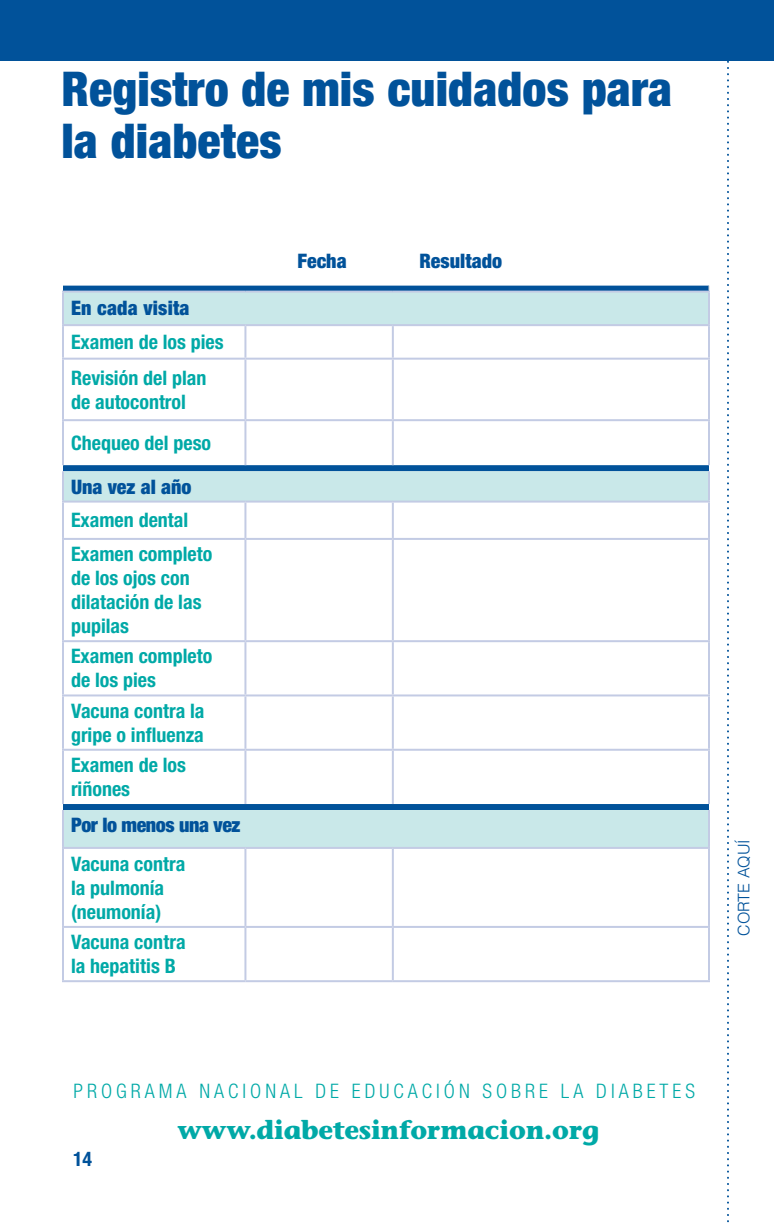
<style>
.page{position:relative;width:774px;height:1224px;background:#fff}
.page>*{position:absolute;margin:0;border:0;box-sizing:border-box;transform-origin:0 0}
.Highlighted_Text{font:900 condensed 48px/52px "Helvetica Neue LT Std";letter-spacing:.005em;color:#01529a}
.t1{font:700 26px "Stone Informal Std";letter-spacing:-.01em;color:#00a9a7}
.Text{font:700 condensed 20px/24px "Helvetica Neue LT Std";color:#00a9a7}
.t2{font:300 condensed 20px "Helvetica Neue LT Std";letter-spacing:.2em;color:#00a9a7}
.Text-2{font:900 condensed 20px "Helvetica Neue LT Std";color:#01529a}
.Text-3{font:900 condensed 20px "Helvetica Neue LT Std";letter-spacing:-.02em;color:#01529a}
.Text-4{font:700 condensed 20px "Helvetica Neue LT Std";color:#01529a}
.Text-5{font:300 16px "Helvetica";color:#01529a}
</style>
<div class="page">
<div style="left:0;top:0;width:774px;height:60px;background:#01529a"></div>
<svg style="left:727px;top:60px;width:2px;height:1163px"></svg>
<svg style="left:63px;top:293px;width:646px;height:554px"></svg>
<hr style="left:62px;top:293px;width:2px;height:31px;background:#c3cbe4">
<hr style="left:62px;top:291px;width:183px;height:2px;background:#c3cbe4">
<hr style="left:245px;top:291px;width:148px;height:2px;background:#c3cbe4">
<hr style="left:393px;top:291px;width:317px;height:2px;background:#c3cbe4">
<hr style="left:708px;top:293px;width:2px;height:31px;background:#c3cbe4">
<hr style="left:62px;top:326px;width:2px;height:32px;background:#c3cbe4">
<hr style="left:62px;top:324px;width:183px;height:2px;background:#c3cbe4">
<hr style="left:244px;top:326px;width:2px;height:32px;background:#c3cbe4">
<hr style="left:245px;top:324px;width:148px;height:2px;background:#c3cbe4">
<hr style="left:393px;top:324px;width:317px;height:2px;background:#c3cbe4">
<hr style="left:392px;top:326px;width:2px;height:32px;background:#c3cbe4">
<hr style="left:708px;top:326px;width:2px;height:32px;background:#c3cbe4">
<hr style="left:62px;top:360px;width:2px;height:59px;background:#c3cbe4">
<hr style="left:62px;top:358px;width:183px;height:2px;background:#c3cbe4">
<hr style="left:244px;top:360px;width:2px;height:59px;background:#c3cbe4">
<hr style="left:245px;top:358px;width:148px;height:2px;background:#c3cbe4">
<hr style="left:393px;top:358px;width:317px;height:2px;background:#c3cbe4">
<hr style="left:392px;top:360px;width:2px;height:59px;background:#c3cbe4">
<hr style="left:708px;top:360px;width:2px;height:59px;background:#c3cbe4">
<hr style="left:62px;top:421px;width:2px;height:44px;background:#c3cbe4">
<hr style="left:62px;top:419px;width:183px;height:2px;background:#c3cbe4">
<hr style="left:244px;top:421px;width:2px;height:44px;background:#c3cbe4">
<hr style="left:245px;top:419px;width:148px;height:2px;background:#c3cbe4">
<hr style="left:393px;top:419px;width:317px;height:2px;background:#c3cbe4">
<hr style="left:392px;top:421px;width:2px;height:44px;background:#c3cbe4">
<hr style="left:708px;top:421px;width:2px;height:44px;background:#c3cbe4">
<hr style="left:62px;top:471px;width:2px;height:30px;background:#c3cbe4">
<hr style="left:708px;top:471px;width:2px;height:30px;background:#c3cbe4">
<hr style="left:62px;top:503px;width:2px;height:35px;background:#c3cbe4">
<hr style="left:62px;top:501px;width:183px;height:2px;background:#c3cbe4">
<hr style="left:244px;top:503px;width:2px;height:35px;background:#c3cbe4">
<hr style="left:245px;top:501px;width:148px;height:2px;background:#c3cbe4">
<hr style="left:393px;top:501px;width:317px;height:2px;background:#c3cbe4">
<hr style="left:392px;top:503px;width:2px;height:35px;background:#c3cbe4">
<hr style="left:708px;top:503px;width:2px;height:35px;background:#c3cbe4">
<hr style="left:62px;top:540px;width:2px;height:100px;background:#c3cbe4">
<hr style="left:62px;top:642px;width:2px;height:52px;background:#c3cbe4">
<hr style="left:62px;top:538px;width:183px;height:2px;background:#c3cbe4">
<hr style="left:62px;top:640px;width:183px;height:2px;background:#c3cbe4">
<hr style="left:244px;top:540px;width:2px;height:100px;background:#c3cbe4">
<hr style="left:244px;top:642px;width:2px;height:52px;background:#c3cbe4">
<hr style="left:245px;top:538px;width:148px;height:2px;background:#c3cbe4">
<hr style="left:393px;top:538px;width:317px;height:2px;background:#c3cbe4">
<hr style="left:392px;top:540px;width:2px;height:100px;background:#c3cbe4">
<hr style="left:708px;top:540px;width:2px;height:100px;background:#c3cbe4">
<hr style="left:392px;top:642px;width:2px;height:52px;background:#c3cbe4">
<hr style="left:708px;top:642px;width:2px;height:52px;background:#c3cbe4">
<hr style="left:245px;top:640px;width:148px;height:2px;background:#c3cbe4">
<hr style="left:393px;top:640px;width:317px;height:2px;background:#c3cbe4">
<hr style="left:62px;top:696px;width:2px;height:53px;background:#c3cbe4">
<hr style="left:62px;top:694px;width:183px;height:2px;background:#c3cbe4">
<hr style="left:244px;top:696px;width:2px;height:53px;background:#c3cbe4">
<hr style="left:245px;top:694px;width:148px;height:2px;background:#c3cbe4">
<hr style="left:393px;top:694px;width:317px;height:2px;background:#c3cbe4">
<hr style="left:392px;top:696px;width:2px;height:53px;background:#c3cbe4">
<hr style="left:708px;top:696px;width:2px;height:53px;background:#c3cbe4">
<hr style="left:62px;top:751px;width:2px;height:53px;background:#c3cbe4">
<hr style="left:62px;top:749px;width:183px;height:2px;background:#c3cbe4">
<hr style="left:244px;top:751px;width:2px;height:53px;background:#c3cbe4">
<hr style="left:245px;top:749px;width:148px;height:2px;background:#c3cbe4">
<hr style="left:393px;top:749px;width:317px;height:2px;background:#c3cbe4">
<hr style="left:392px;top:751px;width:2px;height:53px;background:#c3cbe4">
<hr style="left:708px;top:751px;width:2px;height:53px;background:#c3cbe4">
<hr style="left:62px;top:810px;width:2px;height:37px;background:#c3cbe4">
<hr style="left:708px;top:810px;width:2px;height:37px;background:#c3cbe4">
<hr style="left:62px;top:849px;width:2px;height:77px;background:#c3cbe4">
<hr style="left:62px;top:928px;width:2px;height:52px;background:#c3cbe4">
<hr style="left:62px;top:847px;width:183px;height:2px;background:#c3cbe4">
<hr style="left:62px;top:926px;width:183px;height:2px;background:#c3cbe4">
<hr style="left:62px;top:980px;width:183px;height:2px;background:#c3cbe4">
<hr style="left:244px;top:849px;width:2px;height:77px;background:#c3cbe4">
<hr style="left:244px;top:928px;width:2px;height:52px;background:#c3cbe4">
<hr style="left:245px;top:847px;width:148px;height:2px;background:#c3cbe4">
<hr style="left:393px;top:847px;width:317px;height:2px;background:#c3cbe4">
<hr style="left:392px;top:849px;width:2px;height:77px;background:#c3cbe4">
<hr style="left:708px;top:849px;width:2px;height:77px;background:#c3cbe4">
<hr style="left:392px;top:928px;width:2px;height:52px;background:#c3cbe4">
<hr style="left:708px;top:928px;width:2px;height:52px;background:#c3cbe4">
<hr style="left:245px;top:926px;width:148px;height:2px;background:#c3cbe4">
<hr style="left:393px;top:926px;width:317px;height:2px;background:#c3cbe4">
<hr style="left:245px;top:980px;width:148px;height:2px;background:#c3cbe4">
<hr style="left:393px;top:980px;width:317px;height:2px;background:#c3cbe4">
<p class="Highlighted_Text" style="left:61px;top:62px;width:612px">Registro de mis cuidados para la diabetes</p>
<p class="Text-2" style="left:71px;top:295px;width:120px">En cada visita</p>
<p class="Text" style="left:71px;top:330px;width:154px">Examen de los pies</p>
<p class="Text" style="left:71px;top:365px;width:137px">Revisión del plan de autocontrol</p>
<p class="Text" style="left:71px;top:430px;width:142px">Chequeo del peso</p>
<p class="Text-2" style="left:71px;top:474px;width:122px">Una vez al año</p>
<p class="Text" style="left:71px;top:508px;width:119px">Examen dental</p>
<p class="Text" style="left:71px;top:542px;width:143px">Examen completo de los ojos con dilatación de las pupilas</p>
<p class="Text" style="left:71px;top:644px;width:143px">Examen completo de los pies</p>
<p class="Text" style="left:71px;top:698px;width:135px">Vacuna contra la gripe o influenza</p>
<p class="Text" style="left:71px;top:753px;width:117px">Examen de los riñones</p>
<p class="Text-3" style="left:71px;top:813px;width:171px">Por lo menos una vez</p>
<p class="Text" style="left:71px;top:851px;width:116px">Vacuna contra la pulmonía (neumonía)</p>
<p class="Text" style="left:71px;top:930px;width:116px">Vacuna contra la hepatitis B</p>
<p class="Text-2" style="left:297px;top:249px;width:51px">Fecha</p>
<p class="Text-2" style="left:419px;top:249px;width:84px">Resultado</p>
<p class="Text-5" style="left:734px;top:936px;width:98px;rotate:-90deg">CORTE AQUÍ</p>
<p class="t2" style="left:73px;top:1079px;width:623px">PROGRAMA NACIONAL DE EDUCACIÓN SOBRE LA DIABETES</p>
<p class="t1" style="left:178px;top:1114px;width:423px">www.diabetesinformacion.org</p>
<p class="Text-4" style="left:73px;top:1147px;width:21px">14</p>
</div>
